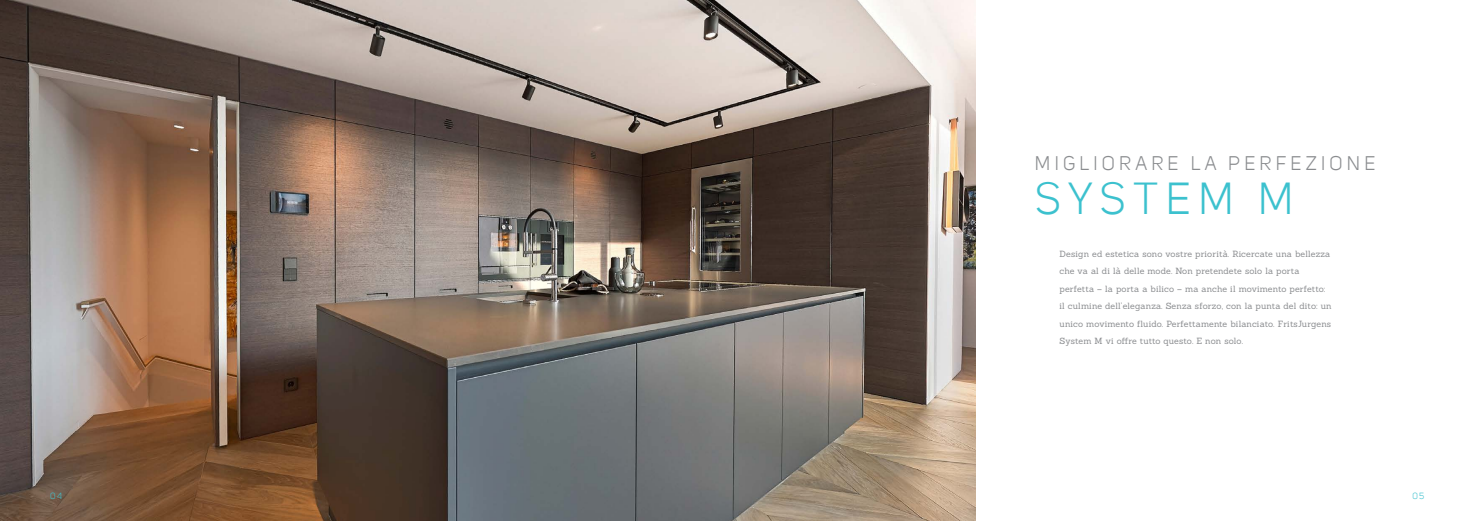
<style>
.page{position:relative;width:1474px;height:521px;background:#fff}
.page>*{position:absolute;margin:0;border:0;box-sizing:border-box;transform-origin:0 0}
.Kop_1_-_Blauw_50pt{font:43.75px "Uni Sans";letter-spacing:.175em;color:#3cc1ce}
.Kop_4_-_Grijs_22pt{font:19.25px "Uni Sans";letter-spacing:.22em;color:#8a8c8f}
.bodytekst_-_10pt_Int{font:8.75px/17.5px "Sanchez";letter-spacing:.015em;color:#8a8c8f}
.bodytekst_-_10pt_int{font:8.75px "Uni Sans";color:#3cc1ce}
</style>
<div class="page">
<img style="left:0;top:0;width:975px;height:521px">
<p class="Kop_4_-_Grijs_22pt" style="left:1034px;top:152px;width:342px">MIGLIORARE LA PERFEZIONE</p>
<p class="Kop_1_-_Blauw_50pt" style="left:1035px;top:174px;width:259px">SYSTEM M</p>
<p class="bodytekst_-_10pt_Int" style="left:1059px;top:245px;width:274px">Design ed estetica sono vostre priorità. Ricercate una bellezza che va al di là delle mode. Non pretendete solo la porta perfetta – la porta a bilico – ma anche il movimento perfetto: il culmine dell’eleganza. Senza sforzo, con la punta del dito: un unico movimento fluido. Perfettamente bilanciato. FritsJurgens System M vi offre tutto questo. E non solo.</p>
<p class="bodytekst_-_10pt_int" style="left:50px;top:491px;width:13px">04</p>
<p class="bodytekst_-_10pt_int" style="left:1412px;top:491px;width:14px">05</p>
</div>
